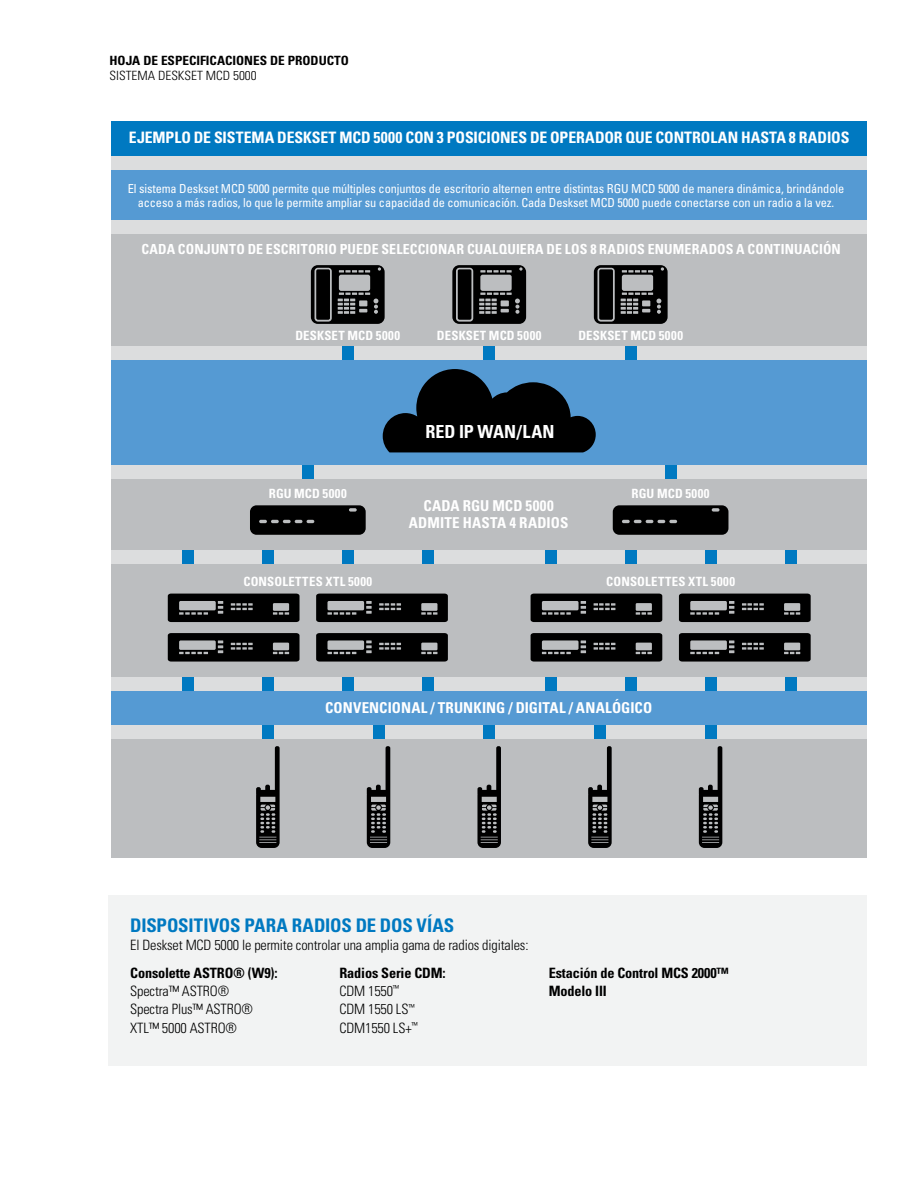
<style>
.page{position:relative;width:918px;height:1188px;background:#fff}
.page>*{position:absolute;margin:0;border:0;box-sizing:border-box;transform-origin:0 0}
.t1{font:700 condensed 18.75px "Univers";letter-spacing:-.01em;color:#0079c1}
.t2{font:700 condensed 18px "Univers";color:#fff}
.t3{font:700 condensed 15.75px "Univers";letter-spacing:-.005em;color:#fff}
.t4{font:700 condensed 15px/16.5px "Univers";letter-spacing:.01em;color:#fff;text-align:center}
.t5{font:300 condensed 14.25px/18.5px "Univers";letter-spacing:-.01em;color:#000}
.t6{font:700 condensed 14.25px/18.3px "Univers";letter-spacing:-.01em;color:#000}
.t7{font:700 condensed 13.8px "Univers";letter-spacing:.01em;color:#fff}
.t8{font:700 condensed 12.75px "Univers";letter-spacing:.02em;color:#fff}
.t9{font:700 condensed 12.75px "Univers";color:#000;scale:1.04 1}
.t10{font:300 condensed 12.75px "Univers";color:#000;scale:1.04 1}
.t11{font:condensed 12.3px/14.2px "Univers";letter-spacing:-.01em;color:#fff;text-align:center}
.s1{font-weight:700}
</style>
<div class="page">
<div style="left:108px;top:895px;width:759px;height:171px;background:#f2f3f3"></div>
<div style="left:111px;top:170px;width:756px;height:63px;background:#559ad3"></div>
<div style="left:111px;top:156px;width:756px;height:14px;background:#dcddde"></div>
<div style="left:111px;top:121px;width:756px;height:35px;background:#0079c1"></div>
<div style="left:111px;top:343px;width:756px;height:130px;background:#559ad3"></div>
<div style="left:111px;top:228px;width:756px;height:118px;background:#bcbec0"></div>
<div style="left:111px;top:470px;width:756px;height:87px;background:#bcbec0"></div>
<div style="left:111px;top:557px;width:756px;height:126px;background:#bcbec0"></div>
<div style="left:111px;top:685px;width:756px;height:172px;background:#bcbec0"></div>
<div style="left:111px;top:685px;width:756px;height:40px;background:#559ad3"></div>
<div style="left:111px;top:221px;width:756px;height:13px;background:#dcddde"></div>
<div style="left:111px;top:465px;width:756px;height:13px;background:#dcddde"></div>
<div style="left:111px;top:551px;width:756px;height:13px;background:#dcddde"></div>
<div style="left:111px;top:677px;width:756px;height:14px;background:#dcddde"></div>
<div style="left:111px;top:725px;width:756px;height:13px;background:#dcddde"></div>
<svg style="left:383px;top:369px;width:213px;height:83px"></svg>
<svg style="left:699px;top:746px;width:23px;height:102px"></svg>
<div style="left:705px;top:725px;width:12px;height:13px;background:#0079c1"></div>
<svg style="left:588px;top:746px;width:24px;height:102px"></svg>
<div style="left:594px;top:725px;width:12px;height:13px;background:#0079c1"></div>
<svg style="left:477px;top:746px;width:24px;height:102px"></svg>
<div style="left:483px;top:725px;width:12px;height:13px;background:#0079c1"></div>
<svg style="left:367px;top:746px;width:23px;height:102px"></svg>
<div style="left:373px;top:725px;width:12px;height:13px;background:#0079c1"></div>
<svg style="left:256px;top:746px;width:24px;height:102px"></svg>
<div style="left:262px;top:725px;width:12px;height:13px;background:#0079c1"></div>
<svg style="left:531px;top:594px;width:131px;height:28px;background:#222323"></svg>
<svg style="left:679px;top:594px;width:132px;height:28px;background:#232323"></svg>
<svg style="left:531px;top:633px;width:131px;height:29px;background:#252525"></svg>
<svg style="left:679px;top:633px;width:132px;height:29px;background:#252526"></svg>
<div style="left:545px;top:551px;width:12px;height:13px;background:#0079c1"></div>
<div style="left:785px;top:551px;width:12px;height:13px;background:#0079c1"></div>
<div style="left:705px;top:551px;width:12px;height:13px;background:#0079c1"></div>
<div style="left:625px;top:551px;width:12px;height:13px;background:#0079c1"></div>
<div style="left:545px;top:677px;width:12px;height:14px;background:#0079c1"></div>
<div style="left:785px;top:677px;width:12px;height:14px;background:#0079c1"></div>
<div style="left:705px;top:677px;width:12px;height:14px;background:#0079c1"></div>
<div style="left:625px;top:677px;width:12px;height:14px;background:#0079c1"></div>
<svg style="left:168px;top:594px;width:132px;height:28px;background:#232324"></svg>
<svg style="left:316px;top:594px;width:132px;height:28px;background:#232323"></svg>
<svg style="left:168px;top:633px;width:132px;height:29px;background:#252526"></svg>
<svg style="left:316px;top:633px;width:132px;height:29px;background:#252526"></svg>
<div style="left:182px;top:551px;width:12px;height:13px;background:#0079c1"></div>
<div style="left:422px;top:551px;width:12px;height:13px;background:#0079c1"></div>
<div style="left:342px;top:551px;width:12px;height:13px;background:#0079c1"></div>
<div style="left:262px;top:551px;width:12px;height:13px;background:#0079c1"></div>
<div style="left:182px;top:677px;width:12px;height:14px;background:#0079c1"></div>
<div style="left:422px;top:677px;width:12px;height:14px;background:#0079c1"></div>
<div style="left:342px;top:677px;width:12px;height:14px;background:#0079c1"></div>
<div style="left:262px;top:677px;width:12px;height:14px;background:#0079c1"></div>
<svg style="left:613px;top:505px;width:115px;height:30px;background:#0c0d0d"></svg>
<svg style="left:250px;top:505px;width:116px;height:30px;background:#0d0d0d"></svg>
<div style="left:665px;top:465px;width:12px;height:13px;background:#0079c1"></div>
<div style="left:302px;top:465px;width:12px;height:13px;background:#0079c1"></div>
<div style="left:111px;top:346px;width:756px;height:13px;background:#dcddde"></div>
<svg style="left:594px;top:265px;width:74px;height:59px"></svg>
<div style="left:599px;top:269px;width:14px;height:51px;background:#000;border-radius:2px"></div>
<div style="left:625px;top:346px;width:12px;height:13px;background:#0079c1"></div>
<svg style="left:452px;top:265px;width:74px;height:59px"></svg>
<div style="left:458px;top:269px;width:13px;height:51px;background:#000;border-radius:2px"></div>
<div style="left:483px;top:346px;width:12px;height:13px;background:#0079c1"></div>
<svg style="left:311px;top:265px;width:74px;height:59px"></svg>
<div style="left:316px;top:269px;width:14px;height:51px;background:#000;border-radius:2px"></div>
<div style="left:342px;top:346px;width:12px;height:13px;background:#0079c1"></div>
<p class="t9" style="left:109px;top:53px;width:232px">HOJA DE ESPECIFICACIONES DE PRODUCTO</p>
<p class="t10" style="left:109px;top:68px;width:143px">SISTEMA DESKSET MCD 5000</p>
<p class="t3" style="left:129px;top:128px;width:722px">EJEMPLO DE SISTEMA DESKSET MCD 5000 CON 3 POSICIONES DE OPERADOR QUE CONTROLAN HASTA 8 RADIOS</p>
<p class="t11" style="left:128px;top:181px;width:718px">El sistema Deskset MCD 5000 permite que múltiples conjuntos de escritorio alternen entre distintas RGU MCD 5000 de manera dinámica, brindándole acceso a más radios, lo que le permite ampliar su capacidad de comunicación. Cada Deskset MCD 5000 puede conectarse con un radio a la vez.</p>
<p class="t7" style="left:141px;top:241px;width:701px">CADA CONJUNTO DE ESCRITORIO PUEDE SELECCIONAR CUALQUIERA DE LOS 8 RADIOS ENUMERADOS A CONTINUACIÓN</p>
<p class="t8" style="left:295px;top:327px;width:106px">DESKSET MCD 5000</p>
<p class="t8" style="left:437px;top:327px;width:106px">DESKSET MCD 5000</p>
<p class="t8" style="left:578px;top:327px;width:106px">DESKSET MCD 5000</p>
<h2 class="t2" style="left:426px;top:420px;width:130px">RED IP WAN/LAN</h2>
<p class="t8" style="left:269px;top:485px;width:80px">RGU MCD 5000</p>
<p class="t8" style="left:632px;top:485px;width:80px">RGU MCD 5000</p>
<p class="t4" style="left:409px;top:497px;width:161px">CADA RGU MCD 5000<br>ADMITE HASTA 4 RADIOS</p>
<p class="t8" style="left:243px;top:574px;width:130px">CONSOLETTES XTL 5000</p>
<p class="t8" style="left:606px;top:574px;width:130px">CONSOLETTES XTL 5000</p>
<p class="t4" style="left:325px;top:699px;width:329px">CONVENCIONAL / TRUNKING / DIGITAL / ANALÓGICO</p>
<h1 class="t1" style="left:130px;top:914px;width:326px">DISPOSITIVOS PARA RADIOS DE DOS VÍAS</h1>
<p class="t5" style="left:130px;top:936px;width:400px">El Deskset MCD 5000 le permite controlar una amplia gama de radios digitales:</p>
<p class="t6" style="left:130px;top:963px;width:149px">Consolette ASTRO® (W9):</p>
<p class="t5" style="left:130px;top:982px;width:124px">Spectra™ ASTRO®<br>Spectra Plus™ ASTRO®<br>XTL™ 5000 ASTRO®</p>
<p class="t5" style="left:340px;top:963px;width:108px"><span class="s1">Radios Serie CDM:<br></span>CDM 1550<sup>™<br></sup>CDM 1550 LS<sup>™<br></sup>CDM1550 LS+<sup>™</sup></p>
<p class="t6" style="left:549px;top:963px;width:182px">Estación de Control MCS 2000™<br>Modelo III</p>
</div>
